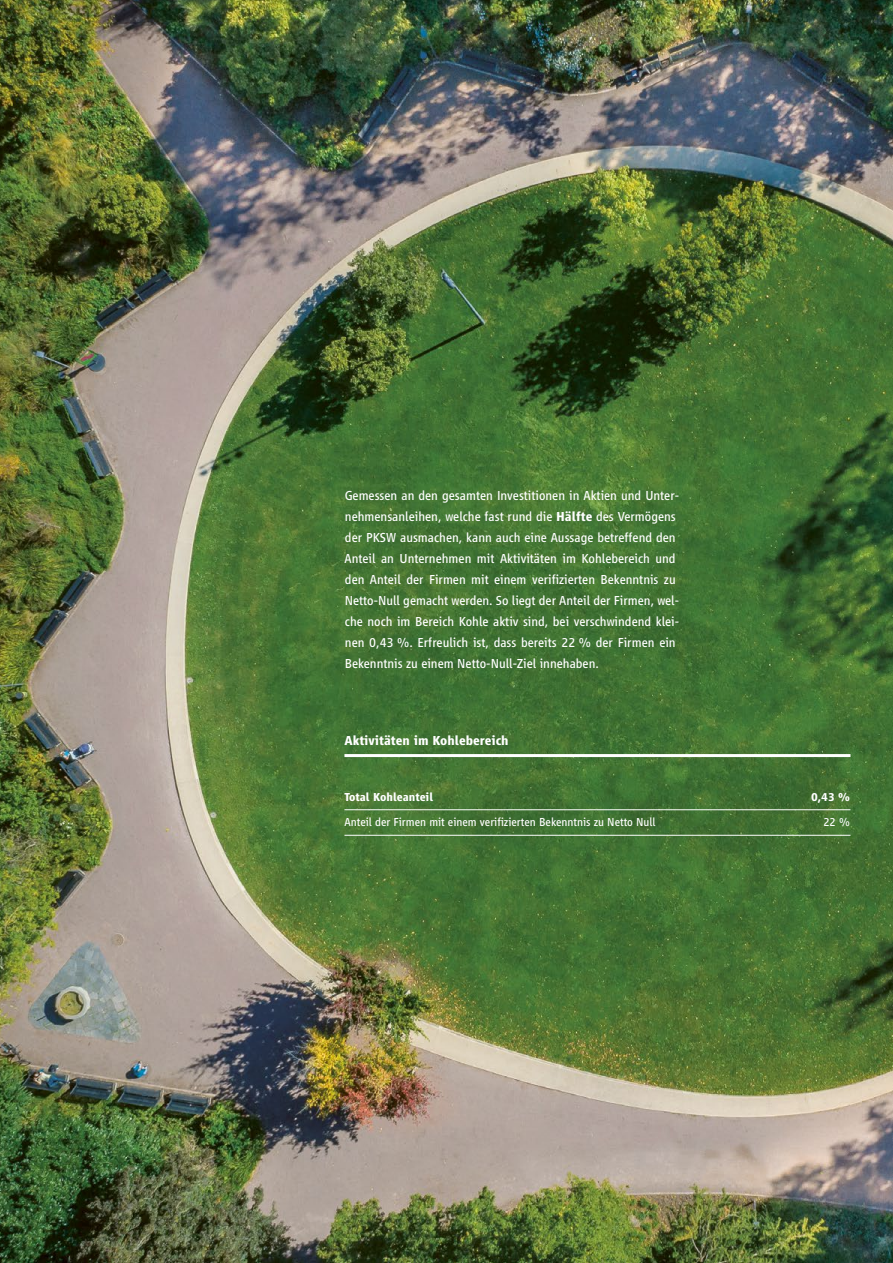
<style>
.page{position:relative;width:893px;height:1263px;background:#fff}
.page>*{position:absolute;margin:0;border:0;box-sizing:border-box;transform-origin:0 0}
.t1{font:13.5px/21px "Vialog LT Pro";color:#fff}
.t2{font:700 13.5px "Vialog LT Pro";color:#fff}
.t3{font:12px "Vialog LT Pro";color:#fff}
.t4{font:700 12px "Vialog LT Pro";color:#fff}
.s1{font-weight:700}
</style>
<div class="page">
<img style="left:0;top:0;width:893px;height:1263px">
<hr style="left:344px;top:754px;width:506px;height:3px;background:#fff">
<hr style="left:344px;top:809px;width:506px;height:1px;background:#fff">
<hr style="left:344px;top:835px;width:506px;height:1px;background:#fff">
<p class="t1" style="left:345px;top:485px;width:336px">Gemessen an den gesamten Investitionen in Aktien und Unter&shy;nehmensanleihen, welche fast rund die <span class="s1">Hälfte</span> des Vermögens der PKSW ausmachen, kann auch eine Aussage betreffend den Anteil an Unternehmen mit Aktivitäten im Kohlebereich und den Anteil der Firmen mit einem verifizierten Bekenntnis zu Netto-Null gemacht werden. So liegt der Anteil der Firmen, wel&shy;che noch im Bereich Kohle aktiv sind, bei verschwindend klei&shy;nen 0,43 %. Erfreulich ist, dass bereits 22 % der Firmen ein Bekenntnis zu einem Netto-Null-Ziel innehaben.</p>
<p class="t2" style="left:344px;top:733px;width:166px">Aktivitäten im Kohlebereich</p>
<p class="t4" style="left:344px;top:790px;width:90px">Total Kohleanteil</p>
<p class="t4" style="left:811px;top:790px;width:40px">0,43 %</p>
<p class="t3" style="left:344px;top:815px;width:313px">Anteil der Firmen mit einem verifizierten Bekenntnis zu Netto Null</p>
<p class="t3" style="left:823px;top:815px;width:28px">22 %</p>
</div>
